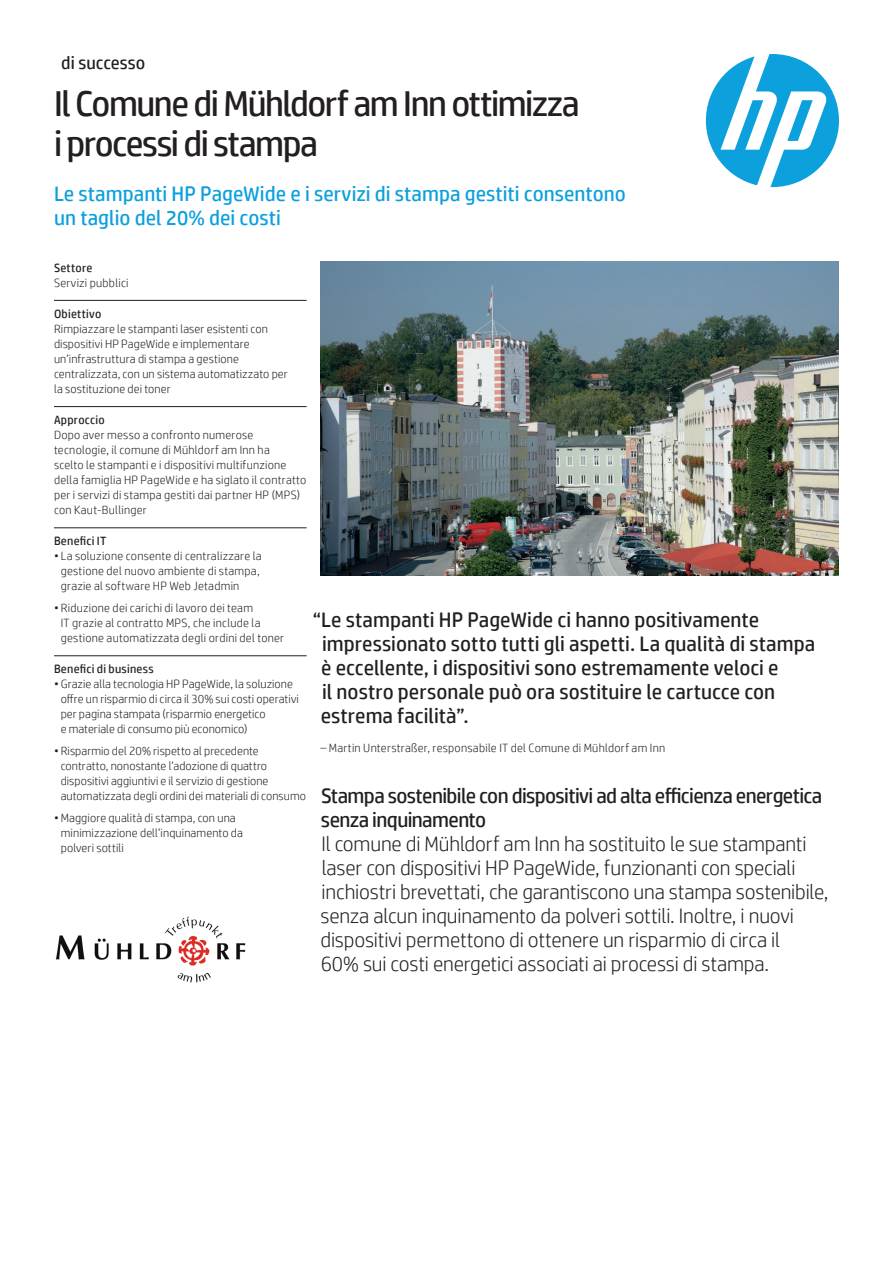
<style>
.page{position:relative;width:893px;height:1263px;background:#fff}
.page>*{position:absolute;margin:0;border:0;box-sizing:border-box;transform-origin:0 0}
.Headline_28_30{font:36px/40.5px "HP Simplified";letter-spacing:-.04em;color:#231f20}
.Intro_14_16{font:300 21px/24px "HP Simplified";letter-spacing:-.01em;color:#231f20}
.Cover_quote_14_16{font:21px/24px "HP Simplified";color:#231f20}
.Headline_28_30-2{font:21px/24px "HP Simplified";color:#0ca0dd}
.Subhead_14_16_bold_b{font:21px/24px "HP Simplified";letter-spacing:-.03em;color:#231f20}
.Docment_type_12_14{font:18px "HP Simplified";letter-spacing:.005em;color:#231f20}
.Sidebar_body_w__rule{font:300 12px/15px "HP Simplified";letter-spacing:.01em;color:#231f20}
.Cover_quote_attribut{font:300 12px "HP Simplified";letter-spacing:.02em;color:#231f20}
.Sidebar_header{font:12px "HP Simplified";letter-spacing:.02em;color:#231f20}
</style>
<div class="page">
<svg style="left:706px;top:54px;width:133px;height:133px"></svg>
<img style="left:320px;top:262px;width:519px;height:313px">
<img style="left:56px;top:916px;width:190px;height:66px">
<hr style="left:54px;top:300px;width:253px;height:1px;background:#231f20">
<hr style="left:54px;top:406px;width:253px;height:1px;background:#231f20">
<hr style="left:54px;top:527px;width:253px;height:1px;background:#231f20">
<hr style="left:54px;top:655px;width:253px;height:1px;background:#231f20">
<p class="Docment_type_12_14" style="left:61px;top:52px;width:86px">di successo</p>
<p class="Headline_28_30" style="left:54px;top:83px;width:527px">Il Comune di Mühldorf am Inn ottimizza i processi di stampa</p>
<p class="Headline_28_30-2" style="left:54px;top:181px;width:573px">Le stampanti HP PageWide e i servizi di stampa gestiti consentono un taglio del 20% dei costi</p>
<p class="Sidebar_header" style="left:54px;top:261px;width:40px">Settore</p>
<p class="Sidebar_body_w__rule" style="left:54px;top:275px;width:76px">Servizi pubblici</p>
<p class="Sidebar_header" style="left:54px;top:307px;width:49px">Obiettivo</p>
<p class="Sidebar_body_w__rule" style="left:54px;top:321px;width:235px">Rimpiazzare le stampanti laser esistenti con dispositivi HP PageWide e implementare un’infrastruttura di stampa a gestione centralizzata, con un sistema automatizzato per la sostituzione dei toner</p>
<p class="Sidebar_header" style="left:54px;top:413px;width:52px">Approccio</p>
<p class="Sidebar_body_w__rule" style="left:54px;top:427px;width:254px">Dopo aver messo a confronto numerose tecnologie, il comune di Mühldorf am Inn ha<br>scelto le stampanti e i dispositivi multifunzione della famiglia HP PageWide e ha siglato il contratto per i servizi di stampa gestiti dai partner HP (MPS) con Kaut-Bullinger</p>
<p class="Sidebar_header" style="left:54px;top:534px;width:54px">Benefici IT</p>
<p class="Sidebar_body_w__rule" style="left:61px;top:548px;width:202px;text-indent:-7px">• La soluzione consente di centralizzare la gestione del nuovo ambiente di stampa, grazie al software HP Web Jetadmin</p>
<p class="Sidebar_body_w__rule" style="left:61px;top:600px;width:225px;text-indent:-7px">• Riduzione dei carichi di lavoro dei team<br>IT grazie al contratto MPS, che include la gestione automatizzata degli ordini del toner</p>
<p class="Sidebar_header" style="left:54px;top:662px;width:101px">Benefici di business</p>
<p class="Sidebar_body_w__rule" style="left:61px;top:676px;width:240px;text-indent:-7px">• Grazie alla tecnologia HP PageWide, la soluzione offre un risparmio di circa il 30% sui costi operativi per pagina stampata (risparmio energetico<br>e materiale di consumo più economico)</p>
<p class="Sidebar_body_w__rule" style="left:61px;top:743px;width:247px;text-indent:-7px">• Risparmio del 20% rispetto al precedente contratto, nonostante l’adozione di quattro dispositivi aggiuntivi e il servizio di gestione automatizzata degli ordini dei materiali di consumo</p>
<p class="Sidebar_body_w__rule" style="left:61px;top:810px;width:184px;text-indent:-7px">•Maggiore qualità di stampa, con una minimizzazione dell’inquinamento da polveri sottili</p>
<p class="Cover_quote_14_16" style="left:321px;top:608px;width:496px;text-indent:-8px">“Le stampanti HP PageWide ci hanno positivamente impressionato sotto tutti gli aspetti. La qualità di stampa è eccellente, i dispositivi sono estremamente veloci e<br>il nostro personale può ora sostituire le cartucce con estrema facilità”.</p>
<p class="Cover_quote_attribut" style="left:320px;top:741px;width:346px">– Martin Unterstraßer, responsabile IT del Comune di Mühldorf am Inn</p>
<p class="Subhead_14_16_bold_b" style="left:321px;top:783px;width:503px">Stampa sostenibile con dispositivi ad alta efficienza energetica senza inquinamento</p>
<p class="Intro_14_16" style="left:320px;top:831px;width:510px">Il comune di Mühldorf am Inn ha sostituito le sue stampanti laser con dispositivi HP PageWide, funzionanti con speciali inchiostri brevettati, che garantiscono una stampa sostenibile, senza alcun inquinamento da polveri sottili. Inoltre, i nuovi dispositivi permettono di ottenere un risparmio di circa il<br>60% sui costi energetici associati ai processi di stampa.</p>
</div>
